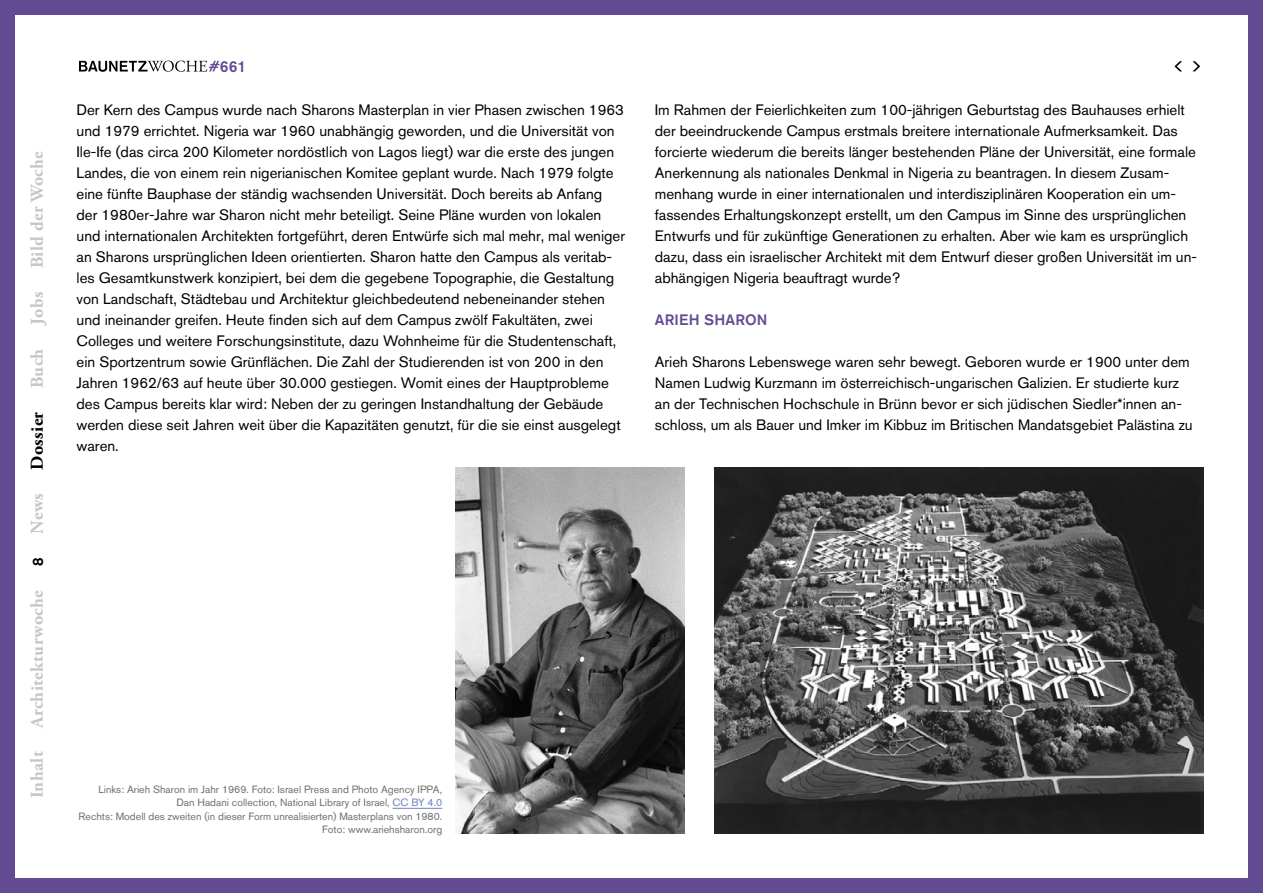
<style>
.page{position:relative;width:1263px;height:893px;background:#fff}
.page>*{position:absolute;margin:0;border:0;box-sizing:border-box;transform-origin:0 0}
.t1{font:700 18px "Adobe Garamond Pro";letter-spacing:.02em;color:#c6c6c6}
.t2{font:700 18px "Adobe Garamond Pro";letter-spacing:.02em;color:#000}
.t3{font:500 15.75px "Akzidenz Grotesk BQ";color:#624b93}
.t4{font:15px/21px "Akzidenz Grotesk BQ";color:#000}
.t5{font:500 15px "Akzidenz Grotesk BQ";letter-spacing:.01em;color:#624b93}
.t6{font:500 15px "Akzidenz Grotesk BQ";color:#000}
.t7{font:10.5px/13.5px "Akzidenz Grotesk BQ";color:#706f6f;text-align:right}
.s1{color:#6b84b9}
</style>
<div class="page">
<div style="left:0;top:0;width:1263px;height:893px;border:15px solid #624b93"></div>
<svg style="left:1192px;top:61px;width:8px;height:10px"></svg>
<svg style="left:1174px;top:61px;width:8px;height:10px"></svg>
<img style="left:714px;top:468px;width:489px;height:365px">
<img style="left:455px;top:468px;width:230px;height:365px">
<hr style="left:392px;top:808px;width:50px;height:1px;background:#6b84b9">
<svg style="left:79px;top:61px;width:140px;height:11px"></svg>
<p class="t1" style="left:27px;top:268px;width:119px;rotate:-90deg">Bild der Woche</p>
<p class="t1" style="left:27px;top:325px;width:34px;rotate:-90deg">Jobs</p>
<p class="t1" style="left:27px;top:388px;width:41px;rotate:-90deg">Buch</p>
<p class="t2" style="left:27px;top:470px;width:59px;rotate:-90deg">Dossier</p>
<p class="t1" style="left:27px;top:534px;width:42px;rotate:-90deg">News</p>
<p class="t6" style="left:29px;top:566px;width:10px;rotate:-90deg">8</p>
<p class="t1" style="left:27px;top:728px;width:139px;rotate:-90deg">Architekturwoche</p>
<p class="t1" style="left:27px;top:798px;width:49px;rotate:-90deg">Inhalt</p>
<p class="t3" style="left:220px;top:56px;width:28px">661</p>
<p class="t4" style="left:77px;top:99px;width:550px">Der Kern des Campus wurde nach Sharons Masterplan in vier Phasen zwischen 1963 und 1979 errichtet. Nigeria war 1960 unabhängig geworden, und die Universität von Ile-Ife (das circa 200 Kilometer nordöstlich von Lagos liegt) war die erste des jungen Landes, die von einem rein nigerianischen Komitee geplant wurde. Nach 1979 folgte eine fünfte Bauphase der ständig wachsenden Universität. Doch bereits ab Anfang der 1980er-Jahre war Sharon nicht mehr beteiligt. Seine Pläne wurden von lokalen und internationalen Architekten fortgeführt, deren Entwürfe sich mal mehr, mal weniger an Sharons ursprünglichen Ideen orientierten. Sharon hatte den Campus als veritab&shy;les Gesamtkunstwerk konzipiert, bei dem die gegebene Topographie, die Gestaltung von Landschaft, Städtebau und Architektur gleichbedeutend nebeneinander stehen und ineinander greifen. Heute finden sich auf dem Campus zwölf Fakultäten, zwei Colleges und weitere Forschungsinstitute, dazu Wohnheime für die Studentenschaft, ein Sportzentrum sowie Grünflächen. Die Zahl der Studierenden ist von 200 in den Jahren 1962/63 auf heute über 30.000 gestiegen. Womit eines der Hauptprobleme des Campus bereits klar wird: Neben der zu geringen Instandhaltung der Gebäude werden diese seit Jahren weit über die Kapazitäten genutzt, für die sie einst ausgelegt waren.</p>
<p class="t4" style="left:655px;top:99px;width:544px">Im Rahmen der Feierlichkeiten zum 100-jährigen Geburtstag des Bauhauses erhielt der beeindruckende Campus erstmals breitere internationale Aufmerksamkeit. Das forcierte wiederum die bereits länger bestehenden Pläne der Universität, eine formale Anerkennung als nationales Denkmal in Nigeria zu beantragen. In diesem Zusam&shy;menhang wurde in einer internationalen und interdisziplinären Kooperation ein um&shy;fassendes Erhaltungskonzept erstellt, um den Campus im Sinne des ursprünglichen Entwurfs und für zukünftige Generationen zu erhalten. Aber wie kam es ursprünglich dazu, dass ein israelischer Architekt mit dem Entwurf dieser großen Universität im un&shy;abhängigen Nigeria beauftragt wurde?</p>
<p class="t5" style="left:655px;top:310px;width:114px">ARIEH SHARON</p>
<p class="t4" style="left:655px;top:351px;width:539px">Arieh Sharons Lebenswege waren sehr bewegt. Geboren wurde er 1900 unter dem Namen Ludwig Kurzmann im österreichisch-ungarischen Galizien. Er studierte kurz an der Technischen Hochschule in Brünn bevor er sich jüdischen Siedler*innen an&shy;schloss, um als Bauer und Imker im Kibbuz im Britischen Mandatsgebiet Palästina zu</p>
<p class="t7" style="left:79px;top:782px;width:365px">Links: Arieh Sharon im Jahr 1969. Foto: Israel Press and Photo Agency IPPA, Dan Hadani collection, National Library of Israel, <span class="s1">CC BY 4.0<br></span>Rechts: Modell des zweiten (in dieser Form unrealisierten) Masterplans von 1980.<br>Foto: www.ariehsharon.org</p>
</div>
